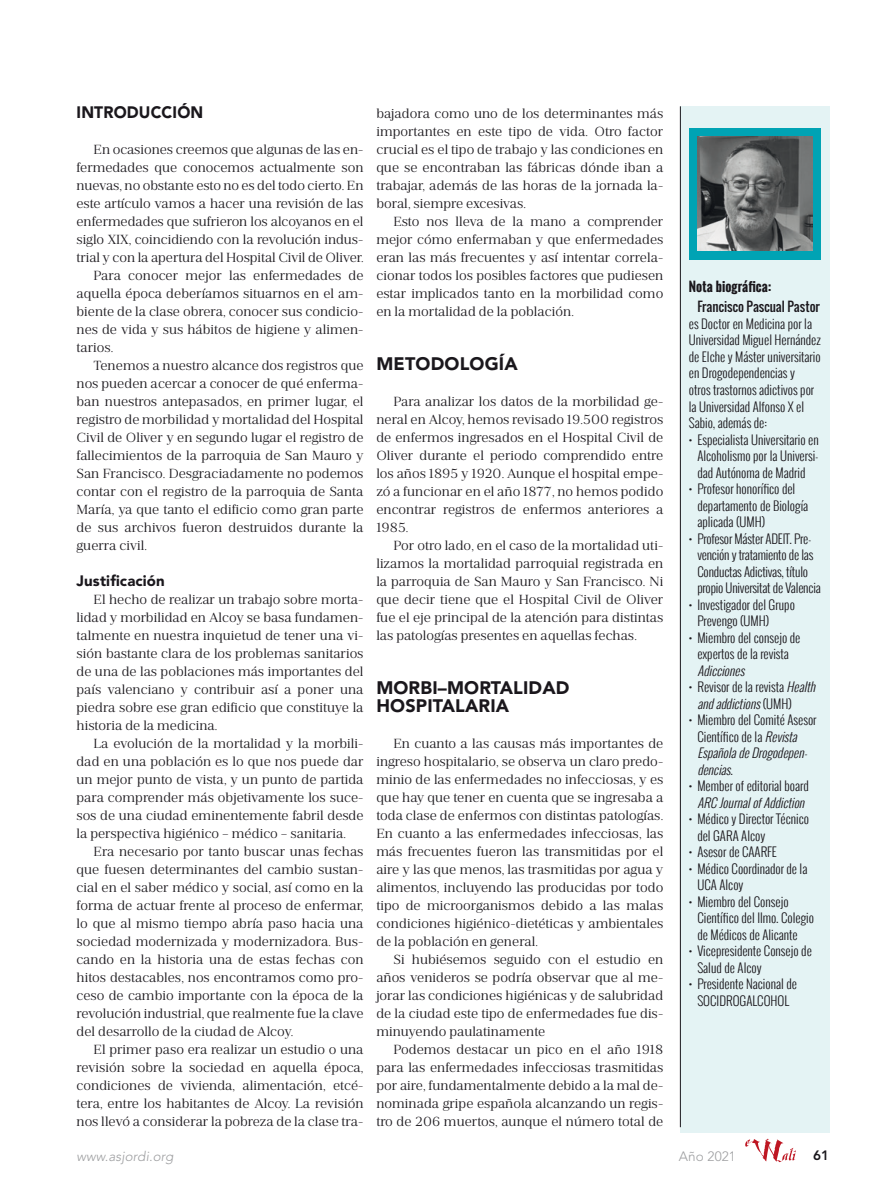
<style>
.page{position:relative;width:893px;height:1191px;background:#fff}
.page>*{position:absolute;margin:0;border:0;box-sizing:border-box;transform-origin:0 0}
.t1{font:900 18px/18px "Avenir LT Std";letter-spacing:.01em;color:#1a171c}
.Intratítulo_niv1{font:900 16.5px "Avenir LT Std";letter-spacing:.01em;color:#1a171c;scale:.95 1}
.t2{font:900 15px "Avenir LT Std";letter-spacing:.01em;color:#1a171c}
.t3{font:13.5px/18px "Jules Text";color:#1a171c;text-align:justify}
.t4{font:italic 300 13.5px "Avenir LT Std";letter-spacing:.01em;color:#9d9ea0}
.t5{font:300 13.5px "Avenir LT Std";letter-spacing:.01em;color:#9d9ea0}
.t6{font:800 13.5px "Avenir LT Std";color:#1a171c}
.Anotaciones_págIzq{font:300 12.75px/16.5px "Oswald";color:#1a171c}
.t7{font:700 12.75px "Oswald";letter-spacing:.01em;color:#1a171c}
.s1{font-weight:400}
.s2{font-style:italic}
</style>
<div class="page">
<div style="left:680px;top:106px;width:149px;height:1027px;background:#e4f3f4"></div>
<hr style="left:680px;top:106px;width:1px;height:1021px;background:#1a171c">
<div style="left:689px;top:128px;width:132px;height:131px;background:#00a3b4"></div>
<img style="left:697px;top:136px;width:115px;height:115px">
<svg style="left:745px;top:1138px;width:51px;height:24px"></svg>
<p class="Intratítulo_niv1" style="left:77px;top:102px;width:135px">INTRODUCCIÓN</p>
<p class="t3" style="left:77px;top:140px;width:289px;text-indent:17px">En ocasiones creemos que algunas de las en&shy;fermedades que conocemos actualmente son nuevas, no obstante esto no es del todo cierto. En este artículo vamos a hacer una revisión de las enfermedades que sufrieron los alcoyanos en el siglo XIX, coincidiendo con la revolución indus&shy;trial y con la apertura del Hospital Civil de Oliver.</p>
<p class="t3" style="left:77px;top:266px;width:289px;text-indent:17px">Para conocer mejor las enfermedades de aquella época deberíamos situarnos en el am&shy;biente de la clase obrera, conocer sus condicio&shy;nes de vida y sus hábitos de higiene y alimen&shy;tarios.</p>
<p class="t3" style="left:77px;top:356px;width:289px;text-indent:17px">Tenemos a nuestro alcance dos registros que nos pueden acercar a conocer de qué enferma&shy;ban nuestros antepasados, en primer lugar, el registro de morbilidad y mortalidad del Hospital Civil de Oliver y en segundo lugar el registro de fallecimientos de la parroquia de San Mauro y San Francisco. Desgraciadamente no podemos contar con el registro de la parroquia de Santa María, ya que tanto el edificio como gran parte de sus archivos fueron destruidos durante la guerra civil.</p>
<p class="t2" style="left:77px;top:571px;width:90px">Justificación</p>
<p class="t3" style="left:77px;top:590px;width:289px;text-indent:17px">El hecho de realizar un trabajo sobre morta&shy;lidad y morbilidad en Alcoy se basa fundamen&shy;talmente en nuestra inquietud de tener una vi&shy;sión bastante clara de los problemas sanitarios de una de las poblaciones más importantes del país valenciano y contribuir así a poner una piedra sobre ese gran edificio que constituye la historia de la medicina.</p>
<p class="t3" style="left:77px;top:734px;width:289px;text-indent:17px">La evolución de la mortalidad y la morbili&shy;dad en una población es lo que nos puede dar un mejor punto de vista, y un punto de partida para comprender más objetivamente los suce&shy;sos de una ciudad eminentemente fabril desde la perspectiva higiénico – médico – sanitaria.</p>
<p class="t3" style="left:77px;top:842px;width:289px;text-indent:17px">Era necesario por tanto buscar unas fechas que fuesen determinantes del cambio sustan&shy;cial en el saber médico y social, así como en la forma de actuar frente al proceso de enfermar, lo que al mismo tiempo abría paso hacia una sociedad modernizada y modernizadora. Bus&shy;cando en la historia una de estas fechas con hitos destacables, nos encontramos como pro&shy;ceso de cambio importante con la época de la revolución industrial, que realmente fue la clave del desarrollo de la ciudad de Alcoy.</p>
<p class="t3" style="left:77px;top:1040px;width:289px;text-indent:17px">El primer paso era realizar un estudio o una revisión sobre la sociedad en aquella época, condiciones de vivienda, alimentación, etcé&shy;tera, entre los habitantes de Alcoy. La revisión nos llevó a considerar la pobreza de la clase tra-</p>
<p class="t3" style="left:376px;top:104px;width:289px">bajadora como uno de los determinantes más importantes en este tipo de vida. Otro factor crucial es el tipo de trabajo y las condiciones en que se encontraban las fábricas dónde iban a trabajar, además de las horas de la jornada la&shy;boral, siempre excesivas.</p>
<p class="t3" style="left:376px;top:212px;width:289px;text-indent:17px">Esto nos lleva de la mano a comprender mejor cómo enfermaban y que enfermedades eran las más frecuentes y así intentar correla&shy;cionar todos los posibles factores que pudiesen estar implicados tanto en la morbilidad como en la mortalidad de la población.</p>
<p class="t1" style="left:376px;top:354px;width:143px">METODOLOGÍA</p>
<p class="t3" style="left:376px;top:392px;width:289px;text-indent:17px">Para analizar los datos de la morbilidad ge&shy;neral en Alcoy, hemos revisado 19.500 registros de enfermos ingresados en el Hospital Civil de Oliver durante el periodo comprendido entre los años 1895 y 1920. Aunque el hospital empe&shy;zó a funcionar en el año 1877, no hemos podido encontrar registros de enfermos anteriores a 1985.</p>
<p class="t3" style="left:376px;top:536px;width:289px;text-indent:17px">Por otro lado, en el caso de la mortalidad uti&shy;lizamos la mortalidad parroquial registrada en la parroquia de San Mauro y San Francisco. Ni que decir tiene que el Hospital Civil de Oliver fue el eje principal de la atención para distintas las patologías presentes en aquellas fechas.</p>
<p class="t1" style="left:376px;top:678px;width:195px">MORBI–MORTALIDAD<br>HOSPITALARIA</p>
<p class="t3" style="left:376px;top:734px;width:289px;text-indent:17px">En cuanto a las causas más importantes de ingreso hospitalario, se observa un claro predo&shy;minio de las enfermedades no infecciosas, y es que hay que tener en cuenta que se ingresaba a toda clase de enfermos con distintas patologías.<br>En cuanto a las enfermedades infecciosas, las más frecuentes fueron las transmitidas por el aire y las que menos, las trasmitidas por agua y alimentos, incluyendo las producidas por todo tipo de microorganismos debido a las malas condiciones higiénico-dietéticas y ambientales de la población en general.</p>
<p class="t3" style="left:376px;top:950px;width:289px;text-indent:17px">Si hubiésemos seguido con el estudio en años venideros se podría observar que al me&shy;jorar las condiciones higiénicas y de salubridad de la ciudad este tipo de enfermedades fue dis&shy;minuyendo paulatinamente</p>
<p class="t3" style="left:376px;top:1040px;width:289px;text-indent:17px">Podemos destacar un pico en el año 1918 para las enfermedades infecciosas trasmitidas por aire, fundamentalmente debido a la mal de&shy;nominada gripe española alcanzando un regis&shy;tro de 206 muertos, aunque el número total de</p>
<p class="t7" style="left:689px;top:277px;width:84px">Nota biográfica:</p>
<p class="Anotaciones_págIzq" style="left:689px;top:299px;width:133px;text-indent:9px"><span class="s1">Francisco Pascual Pastor </span>es Doctor en Medicina por la<br>Universidad Miguel Hernández de Elche y Máster universitario en Drogodependencias y<br>otros trastornos adictivos por la Universidad Alfonso X el<br>Sabio, además de:</p>
<p class="Anotaciones_págIzq" style="left:697px;top:431px;width:123px;text-align:justify;text-indent:-9px">• Especialista Universitario en Alcoholismo por la Universi&shy;dad Autónoma de Madrid</p>
<p class="Anotaciones_págIzq" style="left:697px;top:480px;width:112px;text-indent:-9px">• Profesor honorífico del departamento de Biología aplicada (UMH)</p>
<p class="Anotaciones_págIzq" style="left:697px;top:530px;width:125px;text-indent:-9px">• Profesor Máster ADEIT. Pre&shy;vención y tratamiento de las<br>Conductas Adictivas, título propio Universitat de Valencia</p>
<p class="Anotaciones_págIzq" style="left:697px;top:596px;width:99px;text-indent:-9px">• Investigador del Grupo<br>Prevengo (UMH)</p>
<p class="Anotaciones_págIzq" style="left:697px;top:629px;width:105px;text-indent:-9px">• Miembro del consejo de expertos de la revista<br><span class="s2">Adicciones</span></p>
<p class="Anotaciones_págIzq" style="left:697px;top:678px;width:123px;text-indent:-9px">• Revisor de la revista <span class="s2">Health andaddictions</span>( U M H )</p>
<p class="Anotaciones_págIzq" style="left:697px;top:711px;width:121px;text-indent:-9px">• Miembro del Comité Asesor<br>Científico de la <span class="s2">Revista<br>EspañoladeDrogodepen&shy;dencias</span>.</p>
<p class="Anotaciones_págIzq" style="left:689px;top:777px;width:121px;text-align:right">• Member of editorial board<br><span class="s2">ARCJournalofAddiction</span></p>
<p class="Anotaciones_págIzq" style="left:697px;top:810px;width:113px;text-indent:-9px">• Médico y Director Técnico del GARA Alcoy</p>
<p class="Anotaciones_págIzq" style="left:689px;top:843px;width:89px">• Asesor de CAARFE</p>
<p class="Anotaciones_págIzq" style="left:697px;top:860px;width:112px;text-indent:-9px">• Médico Coordinador de la<br>UCA Alcoy</p>
<p class="Anotaciones_págIzq" style="left:697px;top:893px;width:118px;text-indent:-9px">• Miembro del Consejo<br>Científico del Ilmo. Colegio de Médicos de Alicante</p>
<p class="Anotaciones_págIzq" style="left:697px;top:942px;width:116px;text-indent:-9px">• Vicepresidente Consejo de<br>Salud de Alcoy</p>
<p class="Anotaciones_págIzq" style="left:689px;top:975px;width:110px;text-align:center">• Presidente Nacional de<br>SOCIDROGALCOHOL</p>
<p class="t4" style="left:77px;top:1147px;width:98px">www.asjordi.org</p>
<p class="t5" style="left:679px;top:1147px;width:59px">Año 2021</p>
<p class="t6" style="left:813px;top:1147px;width:18px">61</p>
</div>
